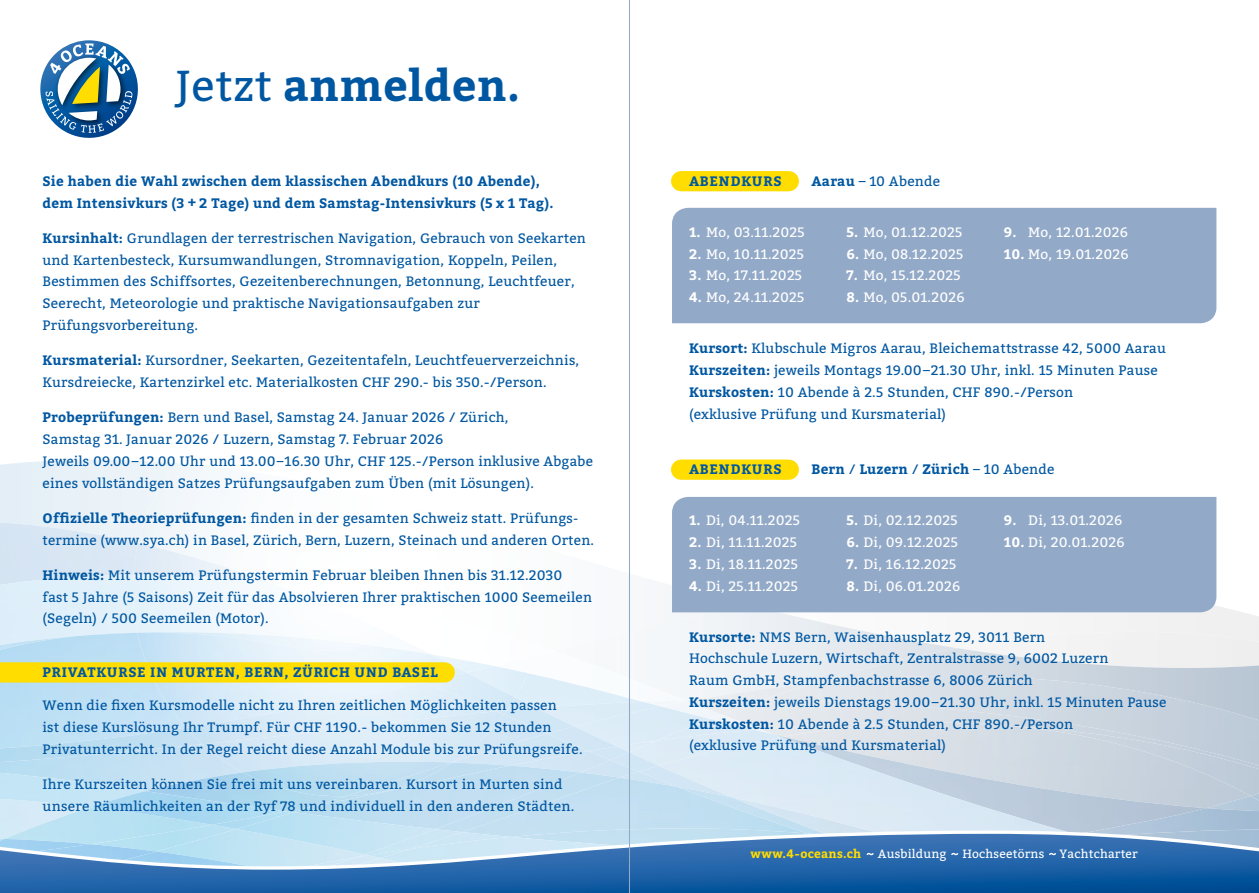
<style>
.page{position:relative;width:1259px;height:893px;background:#fff}
.page>*{position:absolute;margin:0;border:0;box-sizing:border-box;transform-origin:0 0}
.t1{font:700 43.35px "Bitter";color:#0057a1}
.t2{font:13.65px/21.8px "Bitter";letter-spacing:.015em;color:#0057a1}
.t3{font:13.65px "Bitter";letter-spacing:.015em;color:#fff}
.t4{font:700 13.65px/21.8px "Bitter";letter-spacing:.015em;color:#0057a1}
.t5{font:700 13.65px "Bitter";letter-spacing:.05em;color:#0057a1}
.t6{font:12px "Bitter";letter-spacing:.015em;color:#fff}
.t7{font:700 12px "Bitter";letter-spacing:.015em;color:#fd0}
.s1{font-weight:400}
.s2{font-weight:700}
</style>
<div class="page">
<div style="left:957px;top:632px;width:302px;height:16px;background:#f3f3f3"></div>
<img style="left:814px;top:648px;width:445px;height:28px">
<img style="left:693px;top:683px;width:69px;height:17px">
<img style="left:762px;top:676px;width:497px;height:24px">
<img style="left:1250px;top:726px;width:9px;height:63px">
<img style="left:783px;top:723px;width:467px;height:73px">
<img style="left:1075px;top:737px;width:131px;height:71px">
<div style="left:555px;top:651px;width:130px;height:49px;background:#f6f8fa"></div>
<img style="left:754px;top:729px;width:19px;height:1px">
<img style="left:528px;top:673px;width:115px;height:29px">
<img style="left:574px;top:706px;width:136px;height:35px">
<img style="left:656px;top:719px;width:98px;height:11px">
<img style="left:630px;top:730px;width:151px;height:21px">
<img style="left:659px;top:737px;width:416px;height:92px">
<img style="left:515px;top:697px;width:21px;height:11px">
<img style="left:507px;top:708px;width:67px;height:18px">
<img style="left:547px;top:726px;width:70px;height:20px">
<img style="left:588px;top:746px;width:41px;height:5px">
<img style="left:588px;top:751px;width:71px;height:15px">
<img style="left:639px;top:766px;width:93px;height:12px">
<div style="left:504px;top:734px;width:84px;height:32px;background:#d2e6f5"></div>
<img style="left:580px;top:760px;width:59px;height:12px">
<img style="left:620px;top:772px;width:57px;height:6px">
<div style="left:830px;top:797px;width:110px;height:32px;background:#dceaf5"></div>
<img style="left:807px;top:787px;width:23px;height:41px">
<img style="left:145px;top:772px;width:149px;height:34px">
<img style="left:287px;top:806px;width:7px;height:5px">
<img style="left:294px;top:766px;width:286px;height:46px">
<img style="left:435px;top:772px;width:185px;height:57px">
<img style="left:462px;top:778px;width:345px;height:51px">
<img style="left:511px;top:828px;width:355px;height:1px">
<img style="left:1250px;top:789px;width:9px;height:7px">
<img style="left:1206px;top:796px;width:53px;height:12px">
<img style="left:1075px;top:808px;width:184px;height:21px">
<img style="left:4px;top:807px;width:86px;height:22px">
<img style="left:90px;top:791px;width:197px;height:34px">
<img style="left:212px;top:811px;width:82px;height:18px">
<img style="left:236px;top:812px;width:199px;height:17px">
<img style="left:133px;top:543px;width:140px;height:32px">
<img style="left:431px;top:584px;width:107px;height:61px">
<img style="left:133px;top:575px;width:298px;height:79px">
<img style="left:422px;top:632px;width:44px;height:41px">
<img style="left:422px;top:673px;width:93px;height:38px">
<svg style="left:496px;top:710px;width:11px;height:5px"></svg>
<img style="left:137px;top:632px;width:285px;height:96px">
<img style="left:186px;top:683px;width:310px;height:61px">
<img style="left:202px;top:711px;width:302px;height:61px">
<img style="left:243px;top:762px;width:103px;height:34px">
<div style="left:346px;top:762px;width:106px;height:34px;background:#c1dff1"></div>
<div style="left:672px;top:208px;width:544px;height:115px;background:#92a9c8"></div>
<svg style="left:0;top:829px;width:1259px;height:64px;background:#588ec0"></svg>
<div style="left:0;top:662px;width:445px;height:20px;background:#fd0"></div>
<div style="left:681px;top:171px;width:108px;height:20px;background:#fd0"></div>
<div style="left:681px;top:460px;width:108px;height:20px;background:#fd0"></div>
<svg style="left:40px;top:40px;width:98px;height:98px"></svg>
<div style="left:672px;top:497px;width:544px;height:115px;background:#92a9c8"></div>
<svg style="left:866px;top:853px;width:7px;height:2px"></svg>
<svg style="left:951px;top:853px;width:7px;height:2px"></svg>
<svg style="left:1049px;top:853px;width:7px;height:2px"></svg>
<hr style="left:629px;top:0;width:1px;height:893px;background:#92a9c8">
<h1 class="t1" style="left:175px;top:52px;width:346px"><span class="s1">Jetzt</span> anmelden.</h1>
<p class="t4" style="left:43px;top:170px;width:512px">Sie haben die Wahl zwischen dem klassischen Abendkurs (10 Abende), dem Intensivkurs (3 + 2 Tage) und dem Samstag-Intensivkurs (5 x 1 Tag).</p>
<p class="t2" style="left:43px;top:227px;width:545px"><span class="s2">Kursinhalt:</span> Grundlagen der terrestrischen Navigation, Gebrauch von Seekarten und Kartenbesteck, Kursumwandlungen, Stromnavigation, Koppeln, Peilen, Bestimmen des Schiffsortes, Gezeitenberechnungen, Betonnung, Leuchtfeuer, Seerecht, Meteorologie und praktische Navigationsaufgaben zur Prüfungsvorbereitung.</p>
<p class="t2" style="left:43px;top:349px;width:538px"><span class="s2">Kursmaterial:</span> Kursordner, Seekarten, Gezeitentafeln, Leuchtfeuerverzeichnis,<br>Kursdreiecke, Kartenzirkel etc. Materialkosten CHF 290.- bis 350.-/Person.</p>
<p class="t2" style="left:43px;top:406px;width:552px"><span class="s2">Probeprüfungen:</span> Bern und Basel, Samstag 24. Januar 2026 / Zürich,<br>Samstag 31. Januar 2026 / Luzern, Samstag 7. Februar 2026<br>Jeweils 09.00–12.00 Uhr und 13.00–16.30 Uhr, CHF 125.-/Person inklusive Abgabe eines vollständigen Satzes Prüfungsaufgaben zum Üben (mit Lösungen).</p>
<p class="t2" style="left:43px;top:507px;width:553px"><span class="s2">Offizielle Theorieprüfungen:</span> finden in der gesamten Schweiz statt. Prüfungs&shy;termine (www.sya.ch) in Basel, Zürich, Bern, Luzern, Steinach und anderen Orten.</p>
<p class="t2" style="left:43px;top:564px;width:551px"><span class="s2">Hinweis:</span> Mit unserem Prüfungstermin Februar bleiben Ihnen bis 31.12.2030<br>fast 5 Jahre (5 Saisons) Zeit für das Absolvieren Ihrer praktischen 1000 Seemeilen (Segeln) / 500 Seemeilen (Motor).</p>
<p class="t5" style="left:43px;top:662px;width:291px">Privatkurse in Murten, BERN, zürich</p>
<p class="t4" style="left:354px;top:661px;width:76px">und BASEL</p>
<p class="t2" style="left:42px;top:694px;width:541px">Wenn die fixen Kursmodelle nicht zu Ihren zeitlichen Möglichkeiten passen<br>ist diese Kurslösung Ihr Trumpf. Für CHF 1190.- bekommen Sie 12 Stunden<br>Privatunterricht. In der Regel reicht diese Anzahl Module bis zur Prüfungsreife.</p>
<p class="t2" style="left:43px;top:773px;width:533px">Ihre Kurszeiten können Sie frei mit uns vereinbaren. Kursort in Murten sind unsere Räumlichkeiten an der Ryf 78 und individuell in den anderen Städten.</p>
<p class="t4" style="left:689px;top:170px;width:42px">Abendk</p>
<p class="t4" style="left:752px;top:170px;width:30px">urs</p>
<p class="t2" style="left:811px;top:170px;width:130px"><span class="s2">Aarau</span> – 10 Abende</p>
<p class="t3" style="left:689px;top:222px;width:117px"><span class="s2">1.</span> Mo, 03.11.2025</p>
<p class="t3" style="left:846px;top:222px;width:117px"><span class="s2">5.</span> Mo, 01.12.2025</p>
<p class="t3" style="left:1003px;top:222px;width:126px"><span class="s2">9.</span> Mo, 12.01.2026</p>
<p class="t3" style="left:689px;top:244px;width:117px"><span class="s2">2.</span> Mo, 10.11.2025</p>
<p class="t3" style="left:846px;top:244px;width:118px"><span class="s2">6.</span> Mo, 08.12.2025</p>
<p class="t3" style="left:1003px;top:244px;width:126px"><span class="s2">10.</span> Mo, 19.01.2026</p>
<p class="t3" style="left:689px;top:266px;width:115px"><span class="s2">3.</span> Mo, 17.11.2025</p>
<p class="t3" style="left:846px;top:266px;width:116px"><span class="s2">7.</span> Mo, 15.12.2025</p>
<p class="t3" style="left:689px;top:288px;width:117px"><span class="s2">4.</span> Mo, 24.11.2025</p>
<p class="t3" style="left:846px;top:288px;width:120px"><span class="s2">8.</span> Mo, 05.01.2026</p>
<p class="t2" style="left:689px;top:337px;width:478px"><span class="s2">Kursort:</span> Klubschule Migros Aarau, Bleichemattstrasse 42, 5000 Aarau <span class="s2">Kurszeiten:</span> jeweils Montags 19.00–21.30 Uhr, inkl. 15 Minuten Pause <span class="s2">Kurskosten:</span> 10 Abende à 2.5 Stunden, CHF 890.-/Person<br>(exklusive Prüfung und Kursmaterial)</p>
<p class="t4" style="left:689px;top:458px;width:42px">Abendk</p>
<p class="t4" style="left:752px;top:458px;width:30px">urs</p>
<p class="t4" style="left:811px;top:458px;width:244px">Bern <span class="s1">/</span> Luzern <span class="s1">/</span> Zürich <span class="s1">– 10 Abende</span></p>
<p class="t3" style="left:689px;top:511px;width:113px"><span class="s2">1.</span> Di, 04.11.2025</p>
<p class="t3" style="left:846px;top:511px;width:113px"><span class="s2">5.</span> Di, 02.12.2025</p>
<p class="t3" style="left:1003px;top:511px;width:120px"><span class="s2">9.</span> Di, 13.01.2026</p>
<p class="t3" style="left:689px;top:533px;width:109px"><span class="s2">2.</span> Di, 11.11.2025</p>
<p class="t3" style="left:846px;top:533px;width:113px"><span class="s2">6.</span> Di, 09.12.2025</p>
<p class="t3" style="left:1003px;top:533px;width:122px"><span class="s2">10.</span> Di, 20.01.2026</p>
<p class="t3" style="left:689px;top:554px;width:110px"><span class="s2">3.</span> Di, 18.11.2025</p>
<p class="t3" style="left:846px;top:554px;width:111px"><span class="s2">7.</span> Di, 16.12.2025</p>
<p class="t3" style="left:689px;top:576px;width:110px"><span class="s2">4.</span> Di, 25.11.2025</p>
<p class="t3" style="left:846px;top:576px;width:115px"><span class="s2">8.</span> Di, 06.01.2026</p>
<p class="t2" style="left:689px;top:626px;width:479px"><span class="s2">Kursorte:</span> NMS Bern, Waisenhausplatz 29, 3011 Bern<br>Hochschule Luzern, Wirtschaft, Zentralstrasse 9, 6002 Luzern<br>Raum GmbH, Stampfenbachstrasse 6, 8006 Zürich<br><span class="s2">Kurszeiten:</span> jeweils Dienstags 19.00–21.30 Uhr, inkl. 15 Minuten Pause <span class="s2">Kurskosten:</span> 10 Abende à 2.5 Stunden, CHF 890.-/Person<br>(exklusive Prüfung und Kursmaterial)</p>
<p class="t7" style="left:750px;top:844px;width:112px">www.4-oceans.ch</p>
<p class="t6" style="left:878px;top:845px;width:70px">Ausbildung</p>
<p class="t6" style="left:962px;top:845px;width:83px">Hochseetörns</p>
<p class="t6" style="left:1059px;top:845px;width:80px">Yachtcharter</p>
</div>
